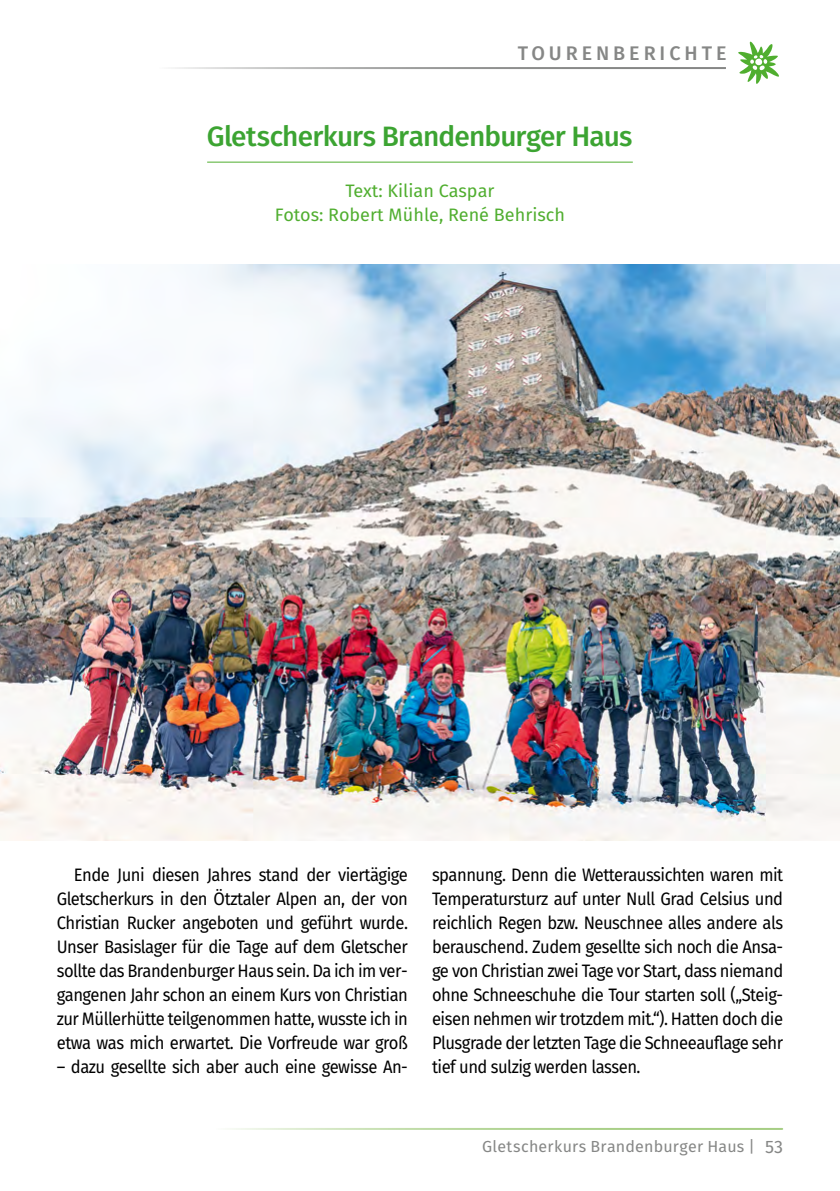
<style>
.page{position:relative;width:840px;height:1191px;background:#fff}
.page>*{position:absolute;margin:0;border:0;box-sizing:border-box;transform-origin:0 0}
.t1{font:500 28px "Fira Sans";letter-spacing:-.03em;color:#3ca432}
.t2{font:500 19.6px "Fira Sans";letter-spacing:.2em;color:#868786}
.t3{font:18px/24px "Fira Sans";letter-spacing:-.03em;color:#000;text-align:justify;scale:.92 1}
.t4{font:18px/24px "Fira Sans";color:#50ae2f;text-align:center}
.t5{font:18px "Fira Sans";color:#868786}
.t6{font:16px "Fira Sans";letter-spacing:.01em;color:#868786}
</style>
<div class="page">
<hr style="left:160px;top:67px;width:565px;height:2px;background:#868786">
<svg style="left:738px;top:41px;width:41px;height:43px"></svg>
<hr style="left:216px;top:1128px;width:565px;height:2px;background:#a6ce84">
<hr style="left:207px;top:162px;width:425px;height:1px;background:#50ae2f">
<img style="left:0;top:264px;width:839px;height:576px">
<p class="t2" style="left:517px;top:38px;width:210px">TOURENBERICHTE</p>
<h1 class="t1" style="left:207px;top:114px;width:427px">Gletscherkurs Brandenburger Haus</h1>
<p class="t4" style="left:275px;top:179px;width:291px">Text: Kilian Caspar<br>Fotos: Robert Mühle, René Behrisch</p>
<p class="t3" style="left:57px;top:862px;width:383px;text-indent:17px">Ende Juni diesen Jahres stand der viertägige Gletscherkurs in den Ötztaler Alpen an, der von Christian Rucker angeboten und geführt wurde.<br>Unser Basislager für die Tage auf dem Gletscher sollte das Brandenburger Haus sein. Da ich im ver&shy;gangenen Jahr schon an einem Kurs von Christian zur Müllerhütte teilgenommen hatte, wusste ich in etwa was mich erwartet. Die Vorfreude war groß</p>
<p class="t3" style="left:57px;top:1054px;width:383px">– dazu gesellte sich aber auch eine gewisse An-</p>
<p class="t3" style="left:432px;top:862px;width:383px">spannung. Denn die Wetteraussichten waren mit Temperatursturz auf unter Null Grad Celsius und reichlich Regen bzw. Neuschnee alles andere als berauschend. Zudem gesellte sich noch die Ansa&shy;ge von Christian zwei Tage vor Start, dass niemand ohne Schneeschuhe die Tour starten soll („Steig&shy;eisen nehmen wir trotzdem mit.“). Hatten doch die Plusgrade der letzten Tage die Schneeauflage sehr tief und sulzig werden lassen.</p>
<p class="t6" style="left:482px;top:1134px;width:274px">Gletscherkurs Brandenburger Haus |</p>
<p class="t5" style="left:764px;top:1132px;width:19px">53</p>
</div>
